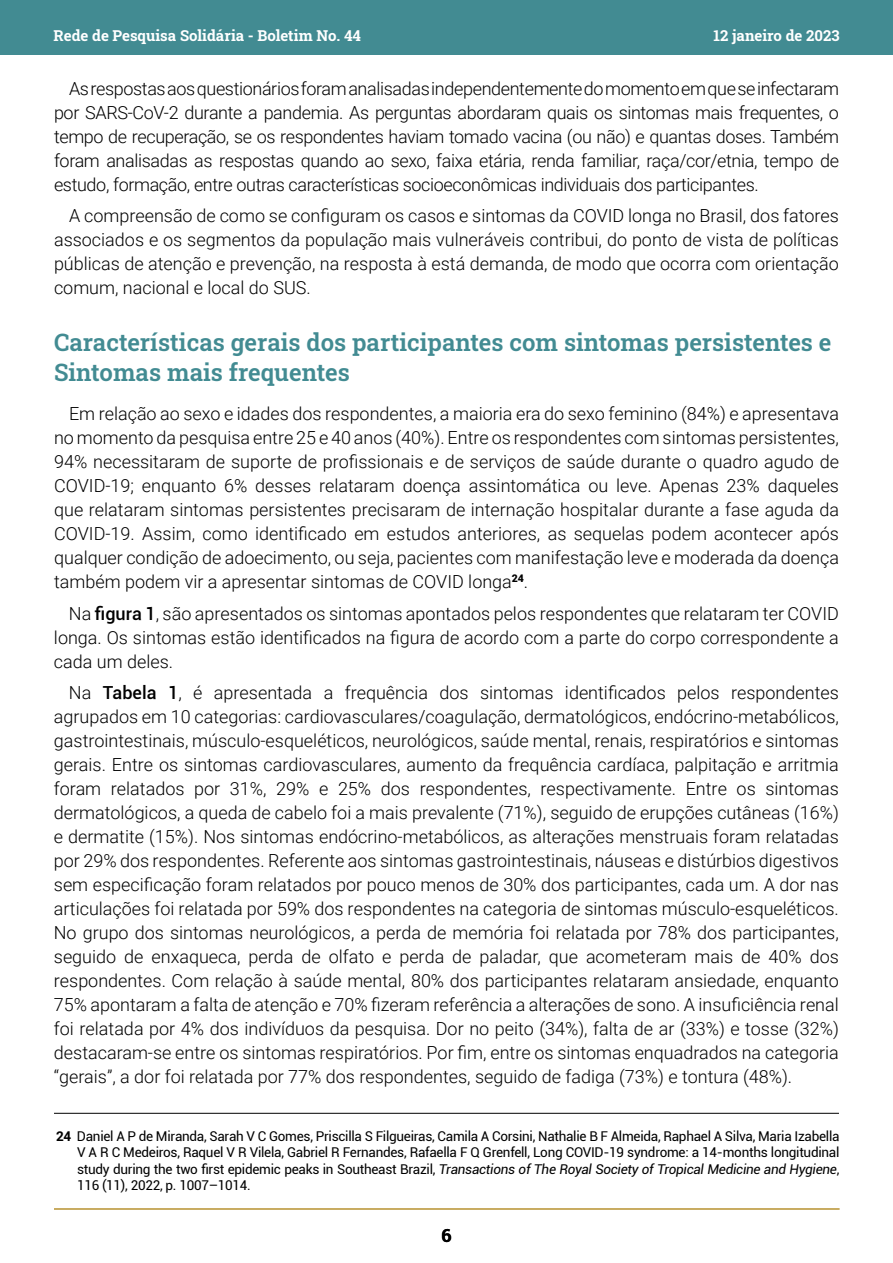
<style>
.page{position:relative;width:893px;height:1263px;background:#fff}
.page>*{position:absolute;margin:0;border:0;box-sizing:border-box;transform-origin:0 0}
.t1{font:600 24px/30px "Roboto Slab";color:#428b92}
.t2{font:300 18px/24px "Roboto";color:#000;text-align:justify}
.t3{font:700 18px "Roboto Slab";color:#000}
.t4{font:700 15px "Roboto Slab";color:#fff}
.t5{font:13.5px/16.5px "Roboto";letter-spacing:-.02em;color:#000;text-align:justify}
.s1{font-weight:500}
.s2{font-weight:700}
.s3{font-style:italic}
</style>
<div class="page">
<div style="left:0;top:0;width:893px;height:54px;background:#428b92"></div>
<hr style="left:54px;top:1208px;width:785px;height:1px;background:#b89230">
<hr style="left:54px;top:1113px;width:785px;height:1px;background:#000">
<p class="t4" style="left:53px;top:25px;width:309px">Rede de Pesquisa Solidária - Boletim No. 44</p>
<p class="t4" style="left:713px;top:25px;width:127px">12 janeiro de 2023</p>
<p class="t2" style="left:54px;top:76px;width:786px;text-indent:15px">Asrespostasaosquestionáriosforamanalisadasindependentementedomomentoemqueseinfectaram por SARS-CoV-2 durante a pandemia. As perguntas abordaram quais os sintomas mais frequentes, o tempo de recuperação, se os respondentes haviam tomado vacina (ou não) e quantas doses. Também foram analisadas as respostas quando ao sexo, faixa etária, renda familiar, raça/cor/etnia, tempo de estudo, formação, entre outras características socioeconômicas individuais dos participantes.</p>
<p class="t2" style="left:54px;top:203px;width:786px;text-indent:15px">A compreensão de como se configuram os casos e sintomas da COVID longa no Brasil, dos fatores associados e os segmentos da população mais vulneráveis contribui, do ponto de vista de políticas públicas de atenção e prevenção, na resposta à está demanda, de modo que ocorra com orientação comum, nacional e local do SUS.</p>
<h1 class="t1" style="left:54px;top:327px;width:779px">Características gerais dos participantes com sintomas persistentes e<br>Sintomas mais frequentes</h1>
<p class="t2" style="left:54px;top:401px;width:786px;text-indent:15px">Em relação ao sexo e idades dos respondentes, a maioria era do sexo feminino (84%) e apresentava no momento da pesquisa entre 25 e 40 anos (40%). Entre os respondentes com sintomas persistentes, 94% necessitaram de suporte de profissionais e de serviços de saúde durante o quadro agudo de COVID-19; enquanto 6% desses relataram doença assintomática ou leve. Apenas 23% daqueles que relataram sintomas persistentes precisaram de internação hospitalar durante a fase aguda da COVID-19. Assim, como identificado em estudos anteriores, as sequelas podem acontecer após qualquer condição de adoecimento, ou seja, pacientes com manifestação leve e moderada da doença também podem vir a apresentar sintomas de COVID longa<sup>24</sup>.</p>
<p class="t2" style="left:54px;top:601px;width:786px;text-indent:15px">Na <span class="s1">figura 1</span>, são apresentados os sintomas apontados pelos respondentes que relataram ter COVID longa. Os sintomas estão identificados na figura de acordo com a parte do corpo correspondente a cada um deles.</p>
<p class="t2" style="left:54px;top:680px;width:787px;text-indent:15px">Na <span class="s1">Tabela 1</span>, é apresentada a frequência dos sintomas identificados pelos respondentes agrupados em 10 categorias: cardiovasculares/coagulação, dermatológicos, endócrino-metabólicos, gastrointestinais, músculo-esqueléticos, neurológicos, saúde mental, renais, respiratórios e sintomas gerais. Entre os sintomas cardiovasculares, aumento da frequência cardíaca, palpitação e arritmia foram relatados por 31%, 29% e 25% dos respondentes, respectivamente. Entre os sintomas dermatológicos, a queda de cabelo foi a mais prevalente (71%), seguido de erupções cutâneas (16%) e dermatite (15%). Nos sintomas endócrino-metabólicos, as alterações menstruais foram relatadas por 29% dos respondentes. Referente aos sintomas gastrointestinais, náuseas e distúrbios digestivos sem especificação foram relatados por pouco menos de 30% dos participantes, cada um. A dor nas articulações foi relatada por 59% dos respondentes na categoria de sintomas músculo-esqueléticos.<br>No grupo dos sintomas neurológicos, a perda de memória foi relatada por 78% dos participantes, seguido de enxaqueca, perda de olfato e perda de paladar, que acometeram mais de 40% dos respondentes. Com relação à saúde mental, 80% dos participantes relataram ansiedade, enquanto 75% apontaram a falta de atenção e 70% fizeram referência a alterações de sono. A insuficiência renal foi relatada por 4% dos indivíduos da pesquisa. Dor no peito (34%), falta de ar (33%) e tosse (32%) destacaram-se entre os sintomas respiratórios. Por fim, entre os sintomas enquadrados na categoria “gerais”, a dor foi relatada por 77% dos respondentes, seguido de fadiga (73%) e tontura (48%).</p>
<p class="t5" style="left:77px;top:1127px;width:764px;text-indent:-21px"><span class="s2">24</span> Daniel A P de Miranda, Sarah V C Gomes, Priscilla S Filgueiras, Camila A Corsini, Nathalie B F Almeida, Raphael A Silva, Maria Izabella V A R C Medeiros, Raquel V R Vilela, Gabriel R Fernandes, Rafaella F Q Grenfell, Long COVID-19 syndrome: a 14-months longitudinal study during the two first epidemic peaks in Southeast Brazil, <span class="s3">Transactions of The Royal Society of Tropical Medicine and Hygiene</span>, 116 (11), 2022, p. 1007–1014.</p>
<p class="t3" style="left:441px;top:1222px;width:12px">6</p>
</div>
